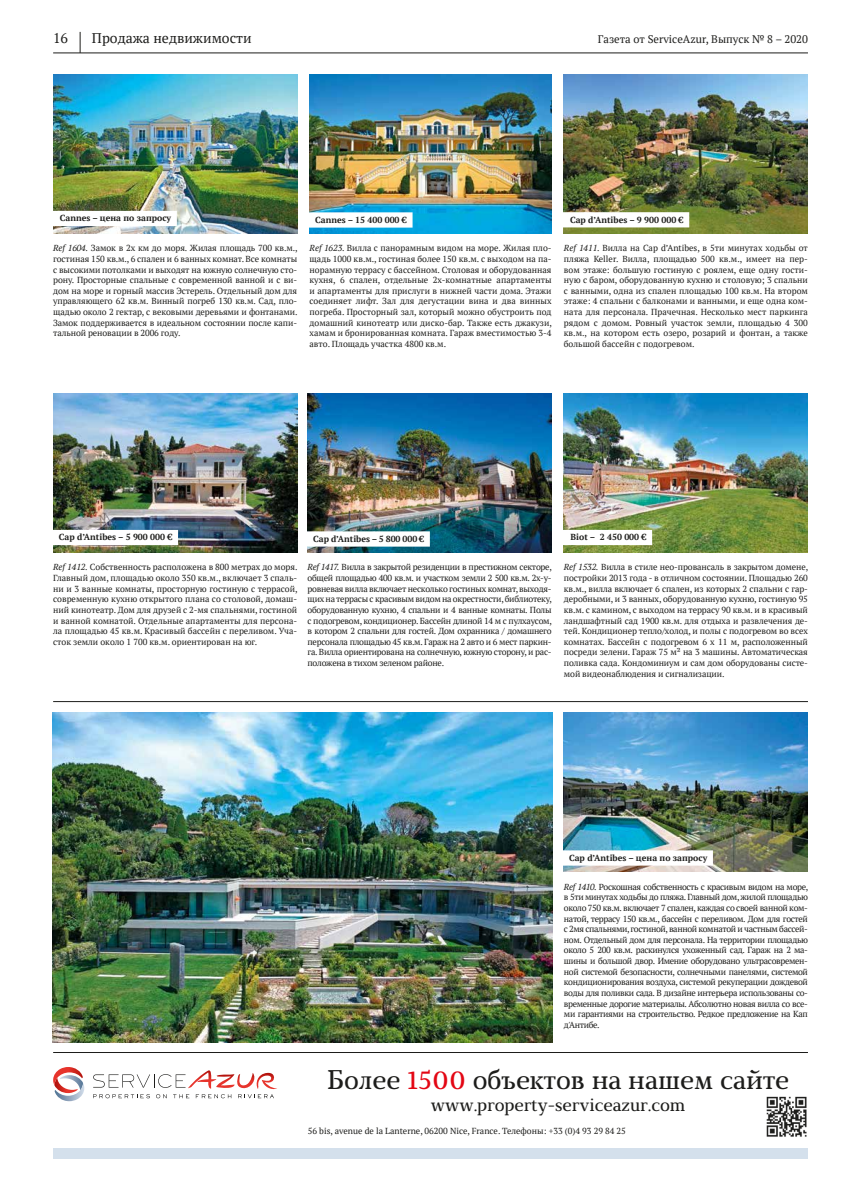
<style>
.page{position:relative;width:842px;height:1191px;background:#fff}
.page>*{position:absolute;margin:0;border:0;box-sizing:border-box;transform-origin:0 0}
.t1{font:27px "Marta";color:#1d1d1b}
.t2{font:18px "Marta";color:#1d1d1b}
.t3{font:14px "PT Serif";color:#1d1d1b}
.t4{font:11px "PT Serif";color:#1d1d1b}
.t5{font:8.8px/10.6px "PT Serif";letter-spacing:-.01em;color:#1d1d1b;text-align:justify}
.t6{font:700 8.8px "PT Serif";color:#1d1d1b}
.s1{font-style:italic}
.s2{color:#e30613}
</style>
<div class="page">
<hr style="left:53px;top:53px;width:755px;height:1px;background:#1d1d1b">
<svg style="left:80px;top:32px;width:1px;height:21px"></svg>
<div style="left:53px;top:1148px;width:755px;height:11px;background:#d4e0ec"></div>
<hr style="left:53px;top:1052px;width:755px;height:1px;background:#1d1d1b">
<svg style="left:53px;top:1067px;width:31px;height:34px"></svg>
<svg style="left:93px;top:1070px;width:184px;height:28px"></svg>
<img style="left:766px;top:1096px;width:41px;height:41px">
<hr style="left:53px;top:701px;width:755px;height:1px;background:#1d1d1b">
<img style="left:310px;top:74px;width:242px;height:160px">
<div style="left:307px;top:212px;width:106px;height:16px;background:#fff"></div>
<img style="left:53px;top:712px;width:499px;height:330px">
<img style="left:563px;top:712px;width:244px;height:160px">
<div style="left:560px;top:850px;width:153px;height:15px;background:#fff"></div>
<img style="left:308px;top:393px;width:244px;height:160px">
<div style="left:305px;top:531px;width:125px;height:15px;background:#fff"></div>
<img style="left:564px;top:393px;width:244px;height:160px">
<div style="left:562px;top:530px;width:90px;height:15px;background:#fff"></div>
<img style="left:53px;top:74px;width:244px;height:159px">
<div style="left:51px;top:211px;width:126px;height:15px;background:#fff"></div>
<img style="left:53px;top:393px;width:244px;height:160px">
<div style="left:50px;top:530px;width:128px;height:15px;background:#fff"></div>
<img style="left:564px;top:74px;width:244px;height:160px">
<div style="left:561px;top:212px;width:128px;height:15px;background:#fff"></div>
<h3 class="t3" style="left:53px;top:28px;width:16px">16</h3>
<h3 class="t3" style="left:92px;top:28px;width:161px">Продажа недвижимости</h3>
<p class="t4" style="left:598px;top:31px;width:212px">Газета от ServiceAzur, Выпуск № 8 – 2020</p>
<p class="t6" style="left:60px;top:212px;width:113px">Cannes – цена по запросу</p>
<p class="t5" style="left:53px;top:243px;width:246px"><span class="s1">Ref 1604.</span> Замок в 2х км до моря. Жилая площадь 700 кв.м., гостиная 150 кв.м., 6 спален и 6 ванных комнат. Все комнаты с высокими потолками и выходят на южную солнечную сто&shy;рону. Просторные спальные с современной ванной и с ви&shy;дом на море и горный массив Эстерель. Отдельный дом для управляющего 62 кв.м. Винный погреб 130 кв.м. Сад, пло&shy;щадью около 2 гектар, с вековыми деревьями и фонтанами.<br>Замок поддерживается в идеальном состоянии после капи&shy;тальной реновации в 2006 году.</p>
<p class="t6" style="left:315px;top:214px;width:93px">Cannes – 15 400 000 €</p>
<p class="t5" style="left:310px;top:243px;width:244px"><span class="s1">Ref 1623.</span> Вилла с панорамным видом на море. Жилая пло&shy;щадь 1000 кв.м., гостиная более 150 кв.м. с выходом на па&shy;норамную террасу с бассейном. Столовая и оборудованная кухня, 6 спален, отдельные 2х-комнатные апартаменты и апартаменты для прислуги в нижней части дома. Этажи соединяет лифт. Зал для дегустации вина и два винных погреба. Просторный зал, который можно обустроить под домашний кинотеатр или диско-бар. Также есть джакузи, хамам и бронированная комната. Гараж вместимостью 3-4 авто. Площадь участка 4800 кв.м.</p>
<p class="t6" style="left:570px;top:214px;width:115px">Cap d’Antibes – 9 900 000 €</p>
<p class="t5" style="left:564px;top:243px;width:246px"><span class="s1">Ref 1411.</span> Вилла на Cap d’Antibes, в 5ти минутах ходьбы от пляжа Keller. Вилла, площадью 500 кв.м., имеет на пер&shy;вом этаже: большую гостиную с роялем, еще одну гости&shy;ную с баром, оборудованную кухню и столовую; 3 спальни с ванными, одна из спален площадью 100 кв.м. На втором этаже: 4 спальни с балконами и ванными, и еще одна ком&shy;ната для персонала. Прачечная. Несколько мест паркинга рядом с домом. Ровный участок земли, площадью 4 300 кв.м., на котором есть озеро, розарий и фонтан, а также большой бассейн с подогревом.</p>
<p class="t6" style="left:59px;top:531px;width:115px">Cap d’Antibes – 5 900 000 €</p>
<p class="t5" style="left:53px;top:562px;width:246px"><span class="s1">Ref 1412.</span> Собственность расположена в 800 метрах до моря.<br>Главный дом, площадью около 350 кв.м., включает 3 спаль&shy;ни и 3 ванные комнаты, просторную гостиную с террасой, современную кухню открытого плана со столовой, домаш&shy;ний кинотеатр. Дом для друзей с 2-мя спальнями, гостиной и ванной комнатой. Отдельные апартаменты для персона&shy;ла площадью 45 кв.м. Красивый бассейн с переливом. Уча&shy;сток земли около 1 700 кв.м. ориентирован на юг.</p>
<p class="t6" style="left:313px;top:533px;width:112px">Cap d’Antibes – 5 800 000 €</p>
<p class="t5" style="left:308px;top:562px;width:246px"><span class="s1">Ref 1417.</span> Вилла в закрытой резиденции в престижном секторе, общей площадью 400 кв.м. и участком земли 2 500 кв.м. 2х-у&shy;ровневая вилла включает несколько гостиных комнат, выходя&shy;щих на террасы с красивым видом на окрестности, библиотеку, оборудованную кухню, 4 спальни и 4 ванные комнаты. Полы с подогревом, кондиционер. Бассейн длиной 14 м с пулхаусом, в котором 2 спальни для гостей. Дом охранника / домашнего персонала площадью 45 кв.м. Гараж на 2 авто и 6 мест паркин&shy;га. Вилла ориентирована на солнечную, южную сторону, и рас&shy;положена в тихом зеленом районе.</p>
<p class="t6" style="left:571px;top:531px;width:77px">Biot – 2 450 000 €</p>
<p class="t5" style="left:564px;top:562px;width:246px"><span class="s1">Ref 1532.</span> Вилла в стиле нео-провансаль в закрытом домене, постройки 2013 года - в отличном состоянии. Площадью 260 кв.м., вилла включает 6 спален, из которых 2 спальни с гар&shy;деробными, и 3 ванных, оборудованную кухню, гостиную 95 кв.м. с камином, с выходом на террасу 90 кв.м. и в красивый ландшафтный сад 1900 кв.м. для отдыха и развлечения де&shy;тей. Кондиционер тепло/холод, и полы с подогревом во всех комнатах. Бассейн с подогревом 6 х 11 м, расположенный посреди зелени. Гараж 75 м² на 3 машины. Автоматическая поливка сада. Кондоминиум и сам дом оборудованы систе&shy;мой видеонаблюдения и сигнализации.</p>
<p class="t6" style="left:569px;top:852px;width:140px">Cap d’Antibes – цена по запросу</p>
<p class="t5" style="left:564px;top:881px;width:246px"><span class="s1">Ref 1410.</span> Роскошная собственность с красивым видом на море, в 5ти минутах ходьбы до пляжа. Главный дом, жилой площадью около 750 кв.м. включает 7 спален, каждая со своей ванной ком&shy;натой, террасу 150 кв.м., бассейн с переливом. Дом для гостей с 2мя спальнями, гостиной, ванной комнатой и частным бассей&shy;ном. Отдельный дом для персонала. На территории площадью около 5 200 кв.м. раскинулся ухоженный сад. Гараж на 2 ма&shy;шины и большой двор. Имение оборудовано ультрасовремен&shy;ной системой безопасности, солнечными панелями, системой кондиционирования воздуха, системой рекуперации дождевой воды для поливки сада. В дизайне интерьера использованы со&shy;временные дорогие материалы. Абсолютно новая вилла со все&shy;ми гарантиями на строительство. Редкое предложение на Кап д'Антибе.</p>
<h1 class="t1" style="left:327px;top:1063px;width:464px">Более <span class="s2">1500</span> объектов на нашем сайте</h1>
<h2 class="t2" style="left:431px;top:1094px;width:256px">www.property-serviceazur.com</h2>
<p class="t5" style="left:308px;top:1125px;width:320px">56 bis, avenue de la Lanterne, 06200 Nice, France. Телефоны: +33 (0)4 93 29 84 25</p>
</div>
